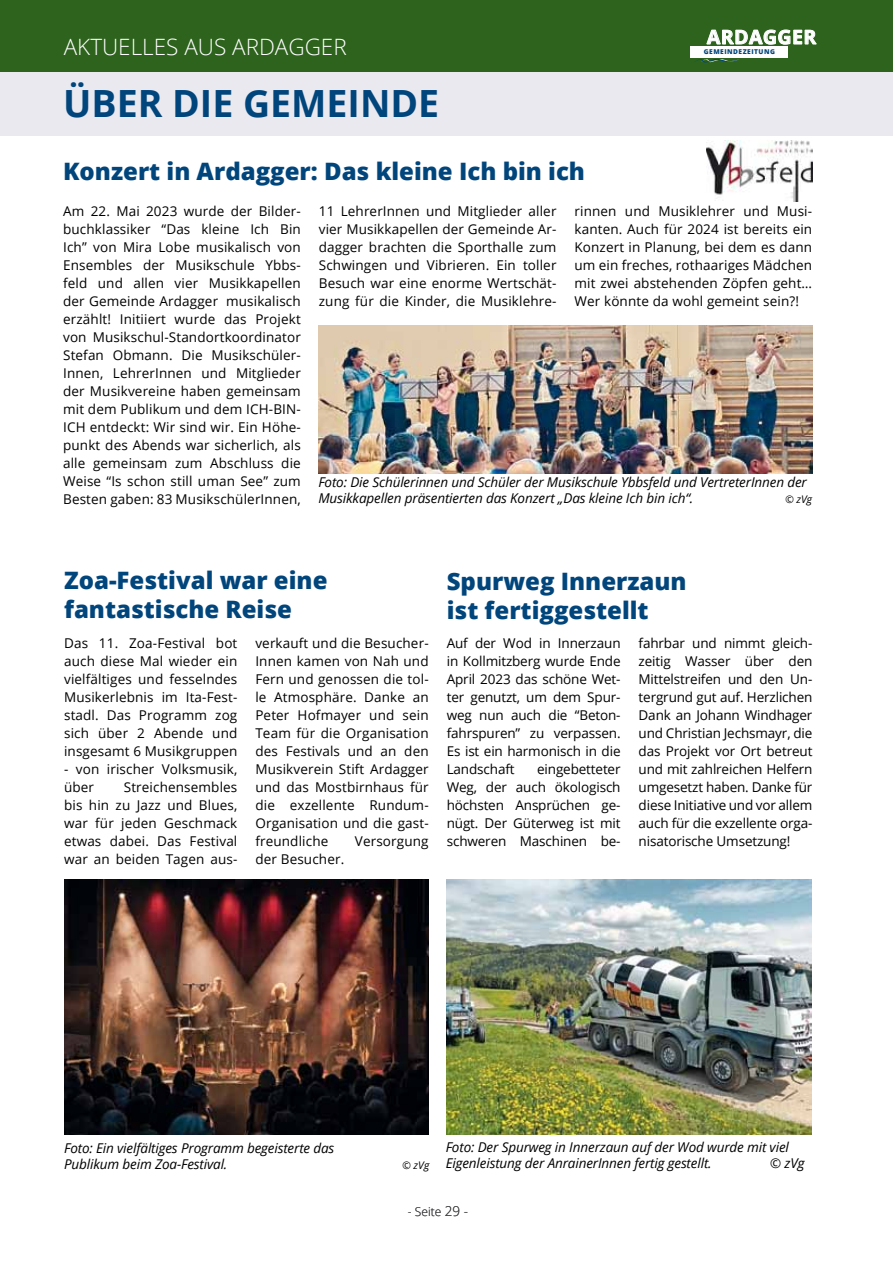
<style>
.page{position:relative;width:893px;height:1263px;background:#fff}
.page>*{position:absolute;margin:0;border:0;box-sizing:border-box;transform-origin:0 0}
.t1{font:700 37.5px "Open Sans";color:#00457b}
.t2{font:800 24px/28.8px "Open Sans";color:#00457b}
.t3{font:300 22.5px "Open Sans";color:#fff}
.t4{font:700 19.5px "Open Sans";letter-spacing:.025em;color:#fff}
.t5{font:13.5px/18px "Open Sans";letter-spacing:.01em;color:#000;text-align:justify}
.t6{font:italic 13.5px/16.2px "Open Sans";letter-spacing:-.01em;color:#000}
.t7{font:300 12px "Open Sans";color:#3e3d40}
.t8{font:italic 10.5px "Open Sans";color:#000}
.t9{font:800 6.6px "Open Sans";letter-spacing:.075em;color:#00457b}
.s1{font-size:13.5px}
</style>
<div class="page">
<div style="left:0;top:0;width:893px;height:72px;background:#2d631c"></div>
<svg style="left:706px;top:29px;width:111px;height:16px"></svg>
<div style="left:691px;top:46px;width:97px;height:11px;background:#fff"></div>
<svg style="left:694px;top:57px;width:46px;height:6px"></svg>
<hr style="left:0;top:0;width:1px;height:72px;background:#00457b">
<div style="left:0;top:72px;width:893px;height:64px;background:#eae9f0"></div>
<img style="left:319px;top:325px;width:493px;height:148px">
<img style="left:707px;top:140px;width:105px;height:62px">
<img style="left:64px;top:879px;width:365px;height:255px">
<img style="left:447px;top:879px;width:364px;height:255px">
<h3 class="t3" style="left:64px;top:32px;width:284px">AKTUELLES AUS ARDAGGER</h3>
<h1 class="t1" style="left:63px;top:77px;width:233px">ÜBER DIE GEME</h1>
<h1 class="t1" style="left:348px;top:77px;width:38px">INDE</h1>
<h1 class="t1" style="left:63px;top:79px;width:110px">WIR GRA</h1>
<h1 class="t1" style="left:224px;top:79px;width:108px">TULIEREN</h1>
<h1 class="t1" style="left:405px;top:79px;width:12px">!</h1>
<h3 class="t4" style="left:707px;top:23px;width:111px">ARDAGGER</h3>
<p class="t9" style="left:704px;top:47px;width:73px">GEMEINDEZEITUNG</p>
<h2 class="t2" style="left:63px;top:155px;width:523px">Konzert in Ardagger: Das kleine Ich bin ich</h2>
<p class="t5" style="left:63px;top:202px;width:239px">Am 22. Mai 2023 wurde der Bilder&shy;buchklassiker “Das kleine Ich Bin Ich” von Mira Lobe musikalisch von Ensembles der Musikschule Ybbs&shy;feld und allen vier Musikkapellen der Gemeinde Ardagger musikalisch erzählt! Initiiert wurde das Projekt von Musikschul-Standortkoordinator Stefan Obmann. Die Musikschüler-Innen, LehrerInnen und Mitglieder der Musikvereine haben gemeinsam mit dem Publikum und dem ICH-BIN-ICH entdeckt: Wir sind wir. Ein Höhe&shy;punkt des Abends war sicherlich, als alle gemeinsam zum Abschluss die Weise “Is schon still uman See” zum Besten gaben: 83 MusikschülerInnen,</p>
<p class="t5" style="left:319px;top:202px;width:239px">11 LehrerInnen und Mitglieder aller vier Musikkapellen der Gemeinde Ar&shy;dagger brachten die Sporthalle zum Schwingen und Vibrieren. Ein toller Besuch war eine enorme Wertschät&shy;zung für die Kinder, die Musiklehre-</p>
<p class="t5" style="left:574px;top:202px;width:239px">rinnen und Musiklehrer und Musi&shy;kanten. Auch für 2024 ist bereits ein Konzert in Planung, bei dem es dann um ein freches, rothaariges Mädchen mit zwei abstehenden Zöpfen geht… Wer könnte da wohl gemeint sein?!</p>
<p class="t6" style="left:318px;top:474px;width:490px">Foto: Die Schülerinnen und Schüler der Musikschule Ybbsfeld und VertreterInnen der<br>Musikkapellen präsentierten das Konzert „Das kleine Ich bin ich“.</p>
<p class="t8" style="left:785px;top:492px;width:29px">© zVg</p>
<h2 class="t2" style="left:64px;top:565px;width:265px">Zoa-Festival war eine fantastische Reise</h2>
<p class="t5" style="left:64px;top:634px;width:175px">Das 11. Zoa-Festival bot auch diese Mal wieder ein vielfältiges und fesselndes Musikerlebnis im Ita-Fest&shy;stadl. Das Programm zog sich über 2 Abende und insgesamt 6 Musikgruppen</p>
<p class="t5" style="left:64px;top:760px;width:175px">- von irischer Volksmusik, über</p>
<p class="t5" style="left:255px;top:634px;width:175px">verkauft und die Besucher-Innen kamen von Nah und Fern und genossen die tol&shy;le Atmosphäre. Danke an Peter Hofmayer und sein Team für die Organisation des Festivals und an den Musikverein Stift Ardagger und das Mostbirnhaus für die exzellente Rundum-Organisation und die gast&shy;freundliche</p>
<p class="t5" style="left:64px;top:778px;width:175px;text-indent:60px">Streichensembles bis hin zu Jazz und Blues, war für jeden Geschmack etwas dabei. Das Festival war an beiden Tagen aus-</p>
<p class="t5" style="left:355px;top:832px;width:75px">Versorgung</p>
<p class="t5" style="left:255px;top:850px;width:90px">der Besucher.</p>
<h2 class="t2" style="left:447px;top:566px;width:241px">Spurweg Innerzaun ist fertiggestellt</h2>
<p class="t5" style="left:447px;top:634px;width:175px">Auf der Wod in Innerzaun in Kollmitzberg wurde Ende April 2023 das schöne Wet&shy;ter genutzt, um dem Spur&shy;weg nun auch die “Beton&shy;fahrspuren” zu verpassen.<br>Es ist ein harmonisch in die Landschaft</p>
<p class="t5" style="left:639px;top:634px;width:175px">fahrbar und nimmt gleich&shy;zeitig Wasser über den Mittelstreifen und den Un&shy;tergrund gut auf. Herzlichen Dank an Johann Windhager und Christian Jechsmayr, die das Projekt vor Ort betreut und mit zahlreichen Helfern umgesetzt haben. Danke für diese Initiative und vor allem auch für die exzellente orga&shy;nisatorische Umsetzung!</p>
<p class="t5" style="left:447px;top:760px;width:175px;text-indent:90px">eingebetteter Weg, der auch ökologisch höchsten Ansprüchen ge&shy;nügt. Der Güterweg ist mit schweren Maschinen be-</p>
<p class="t6" style="left:64px;top:1139px;width:272px">Foto: Ein vielfältiges Programm begeisterte das<br>Publikum beim Zoa-Festival.</p>
<p class="t8" style="left:402px;top:1158px;width:29px">© zVg</p>
<p class="t6" style="left:446px;top:1138px;width:345px">Foto: Der Spurweg in Innerzaun auf der Wod wurde mit viel<br>Eigenleistung der AnrainerInnen fertig gestellt.</p>
<p class="t6" style="left:770px;top:1155px;width:36px">© zVg</p>
<p class="t7" style="left:408px;top:1204px;width:62px">- SEITE <span class="s1">29 -</span></p>
</div>
